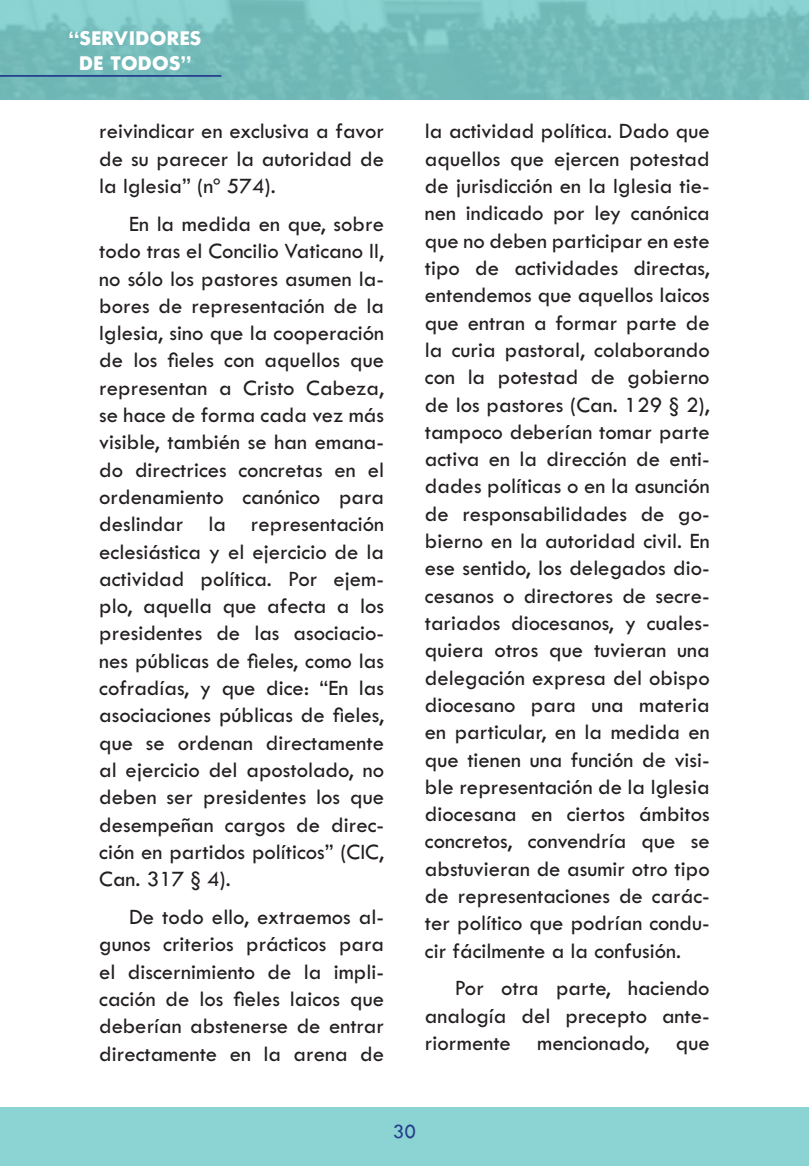
<style>
.page{position:relative;width:809px;height:1166px;background:#fff}
.page>*{position:absolute;margin:0;border:0;box-sizing:border-box;transform-origin:0 0}
.t1{font:22.75px/27.3px "Tw Cen MT Std";color:#231f20;text-align:justify}
.t2{font:800 21px/24.5px "Tw Cen MT Std";color:#fff;text-align:center}
.t3{font:21px "Tw Cen MT Std";color:#253f8e}
</style>
<div class="page">
<svg style="left:0;top:0;width:809px;height:99px;background:#77bfbe"></svg>
<div style="left:0;top:1107px;width:809px;height:59px;background:#8cd4d3"></div>
<hr style="left:0;top:75px;width:221px;height:2px;background:#253f8e">
<p class="t2" style="left:69px;top:25px;width:134px">“SERVIDORES<br>DE TODOS”</p>
<p class="t1" style="left:99px;top:118px;width:286px">reivindicar en exclusiva a favor de su parecer la autoridad de la Iglesia” (nº 574).</p>
<p class="t1" style="left:99px;top:210px;width:286px;text-indent:30px">En la medida en que, sobre todo tras el Concilio Vaticano II, no sólo los pastores asumen la&shy;bores de representación de la Iglesia, sino que la cooperación de los fieles con aquellos que representan a Cristo Cabeza, se hace de forma cada vez más visible, también se han emana&shy;do directrices concretas en el ordenamiento canónico para deslindar la representación eclesiástica y el ejercicio de la actividad política. Por ejem&shy;plo, aquella que afecta a los presidentes de las asociacio&shy;nes públicas de fieles, como las cofradías, y que dice: “En las asociaciones públicas de fieles, que se ordenan directamente al ejercicio del apostolado, no deben ser presidentes los que desempeñan cargos de direc&shy;ción en partidos políticos” (CIC, Can. 317 § 4).</p>
<p class="t1" style="left:99px;top:903px;width:286px;text-indent:30px">De todo ello, extraemos al&shy;gunos criterios prácticos para el discernimiento de la impli&shy;cación de los fieles laicos que deberían abstenerse de entrar directamente en la arena de</p>
<p class="t1" style="left:425px;top:118px;width:286px">la actividad política. Dado que aquellos que ejercen potestad de jurisdicción en la Iglesia tie&shy;nen indicado por ley canónica que no deben participar en este tipo de actividades directas, entendemos que aquellos laicos que entran a formar parte de la curia pastoral, colaborando con la potestad de gobierno de los pastores (Can. 129 § 2), tampoco deberían tomar parte activa en la dirección de enti&shy;dades políticas o en la asunción de responsabilidades de go&shy;bierno en la autoridad civil. En ese sentido, los delegados dio&shy;cesanos o directores de secre&shy;tariados diocesanos, y cuales&shy;quiera otros que tuvieran una delegación expresa del obispo diocesano para una materia en particular, en la medida en que tienen una función de visi&shy;ble representación de la Iglesia diocesana en ciertos ámbitos concretos, convendría que se abstuvieran de asumir otro tipo de representaciones de carác&shy;ter político que podrían condu&shy;cir fácilmente a la confusión.</p>
<p class="t1" style="left:425px;top:975px;width:286px;text-indent:30px">Por otra parte, haciendo analogía del precepto ante&shy;riormente mencionado, que</p>
<p class="t3" style="left:393px;top:1120px;width:25px">30</p>
</div>
